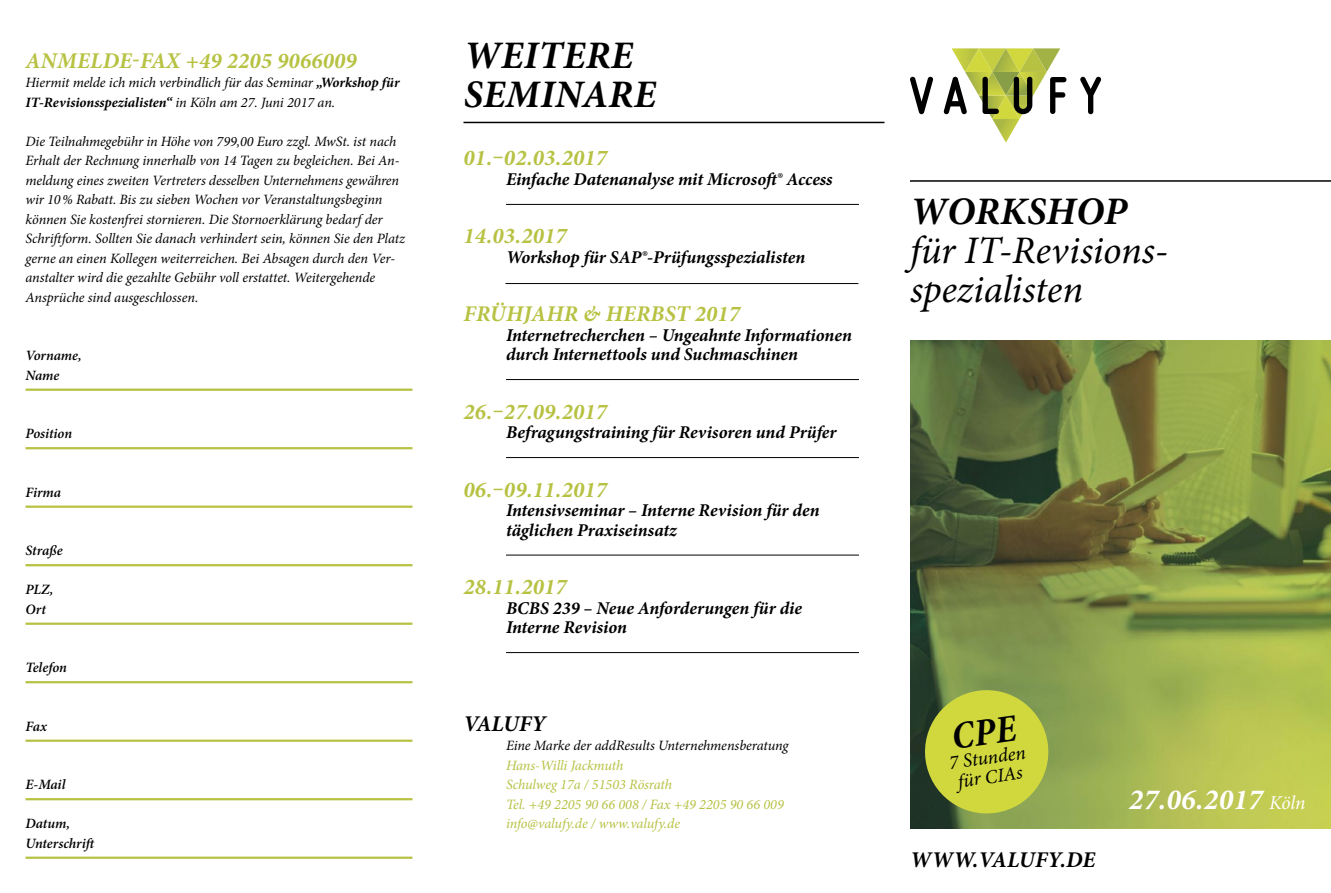
<style>
.page{position:relative;width:1331px;height:893px;background:#fff}
.page>*{position:absolute;margin:0;border:0;box-sizing:border-box;transform-origin:0 0}
.t1{font:italic 39px/39px "Minion Pro";letter-spacing:-.005em;color:#000}
.t2{font:italic 700 39px/39px "Minion Pro";letter-spacing:.01em;color:#000}
.t3{font:italic 700 29.25px "Minion Pro";letter-spacing:.01em;color:#fff}
.t4{font:italic 700 22.5px "Minion Pro";letter-spacing:.01em;color:#b7c243}
.t5{font:italic 700 22.5px "Minion Pro";color:#000}
.t6{font:italic 19.5px/19.5px "Minion Pro";color:#000;text-align:center}
.t7{font:italic 700 18px/19.5px "Minion Pro";letter-spacing:-.005em;color:#000}
.t8{font:italic 14.25px/19.5px "Minion Pro";letter-spacing:-.01em;color:#000}
.t9{font:italic 14.25px/19.5px "Minion Pro";letter-spacing:-.005em;color:#b7c243}
.t10{font:italic 600 14.25px/19.5px "Minion Pro";letter-spacing:-.005em;color:#000}
.s1{font-weight:700}
.s2{font-weight:400;font-size:19.5px}
</style>
<div class="page">
<img style="left:910px;top:341px;width:421px;height:487px">
<hr style="left:26px;top:857px;width:386px;height:2px;background:#b7c243">
<hr style="left:26px;top:798px;width:386px;height:2px;background:#b7c243">
<hr style="left:26px;top:740px;width:386px;height:2px;background:#b7c243">
<hr style="left:26px;top:681px;width:386px;height:2px;background:#b7c243">
<hr style="left:26px;top:623px;width:386px;height:2px;background:#b7c243">
<hr style="left:26px;top:564px;width:386px;height:2px;background:#b7c243">
<hr style="left:26px;top:506px;width:386px;height:2px;background:#b7c243">
<hr style="left:26px;top:447px;width:386px;height:2px;background:#b7c243">
<hr style="left:26px;top:389px;width:386px;height:2px;background:#b7c243">
<hr style="left:910px;top:180px;width:421px;height:2px;background:#000">
<hr style="left:463px;top:122px;width:421px;height:1px;background:#000">
<hr style="left:505px;top:283px;width:353px;height:1px;background:#000">
<svg style="left:910px;top:48px;width:191px;height:95px"></svg>
<hr style="left:506px;top:457px;width:353px;height:1px;background:#000">
<hr style="left:506px;top:652px;width:353px;height:1px;background:#000">
<hr style="left:506px;top:555px;width:353px;height:1px;background:#000">
<hr style="left:506px;top:204px;width:353px;height:1px;background:#000">
<hr style="left:506px;top:379px;width:353px;height:1px;background:#000">
<svg style="left:921px;top:686px;width:131px;height:132px;background:#adb93f"></svg>
<h3 class="t4" style="left:26px;top:45px;width:332px">ANMELDE-FAX +49 2205 9066009</h3>
<p class="t8" style="left:26px;top:73px;width:376px">Hiermit melde ich mich verbindlich für das Seminar <span class="s1">„Workshop für<br>IT-Revisionsspezialisten“</span> in Köln am 27. Juni 2017 an.</p>
<p class="t8" style="left:26px;top:132px;width:381px">Die Teilnahmegebühr in Höhe von 799,00 Euro zzgl. MwSt. ist nach Erhalt der Rechnung innerhalb von 14 Tagen zu begleichen. Bei An&shy;meldung eines zweiten Vertreters desselben Unternehmens gewähren wir 10% Rabatt. Bis zu sieben Wochen vor Veranstaltungsbeginn können Sie kostenfrei stornieren. Die Stornoerklärung bedarf der Schriftform. Sollten Sie danach verhindert sein, können Sie den Platz gerne an einen Kollegen weiterreichen. Bei Absagen durch den Ver&shy;anstalter wird die gezahlte Gebühr voll erstattet. Weitergehende Ansprüche sind ausgeschlossen.</p>
<p class="t10" style="left:26px;top:346px;width:58px">Vorname,<br>Name</p>
<p class="t10" style="left:26px;top:424px;width:48px">Position</p>
<p class="t10" style="left:26px;top:482px;width:37px">Firma</p>
<p class="t10" style="left:26px;top:541px;width:39px">Straße</p>
<p class="t10" style="left:26px;top:580px;width:29px">PLZ,<br>Ort</p>
<p class="t10" style="left:26px;top:658px;width:43px">Telefon</p>
<p class="t10" style="left:26px;top:716px;width:23px">Fax</p>
<p class="t10" style="left:26px;top:775px;width:41px">E-Mail</p>
<p class="t10" style="left:26px;top:814px;width:73px">Datum,<br>Unterschrift</p>
<h1 class="t2" style="left:464px;top:35px;width:194px">WEITERE<br>SEMINARE</h1>
<h3 class="t4" style="left:464px;top:142px;width:145px">01.–02.03.2017</h3>
<p class="t7" style="left:506px;top:169px;width:328px">Einfache Datenanalyse mit Microsoft® Access</p>
<h3 class="t4" style="left:464px;top:220px;width:104px">14.03.2017</h3>
<p class="t7" style="left:506px;top:247px;width:301px">Workshop für SAP®-Prüfungsspezialisten</p>
<h3 class="t4" style="left:464px;top:298px;width:278px">FRÜHJAHR &amp; HERBST 2017</h3>
<p class="t7" style="left:506px;top:325px;width:347px">Internetrecherchen – Ungeahnte Informationen durch Internettools und Suchmaschinen</p>
<h3 class="t4" style="left:464px;top:396px;width:145px">26.–27.09.2017</h3>
<p class="t7" style="left:506px;top:423px;width:332px">Befragungstraining für Revisoren und Prüfer</p>
<h3 class="t4" style="left:464px;top:474px;width:145px">06.–09.11.2017</h3>
<p class="t7" style="left:506px;top:501px;width:315px">Intensivseminar – Interne Revision für den täglichen Praxiseinsatz</p>
<h3 class="t4" style="left:464px;top:571px;width:104px">28.11.2017</h3>
<p class="t7" style="left:506px;top:598px;width:298px">BCBS 239 – Neue Anforderungen für die<br>Interne Revision</p>
<h3 class="t5" style="left:463px;top:708px;width:84px">VALUFY</h3>
<p class="t8" style="left:506px;top:736px;width:284px">Eine Marke der addResults Unternehmensberatung</p>
<p class="t9" style="left:506px;top:756px;width:279px">Hans-Willi Jackmuth<br>Schulweg 17a / 51503 Rösrath<br>Tel. +49 2205 90 66 008 / Fax +49 2205 90 66 009 info@valufy.de / www.valufy.de</p>
<h1 class="t2" style="left:910px;top:191px;width:218px">WORKSHOP</h1>
<h1 class="t1" style="left:910px;top:231px;width:260px">für IT-Revisions&shy;spezialisten</h1>
<h3 class="t6" style="left:948px;top:753px;width:78px;rotate:-8deg">7 Stunden für CIAs</h3>
<h3 class="t5" style="left:910px;top:844px;width:187px">WWW.VALUFY.DE</h3>
<h2 class="t3" style="left:1129px;top:779px;width:178px">27.06.2017 <span class="s2">Köln</span></h2>
</div>
